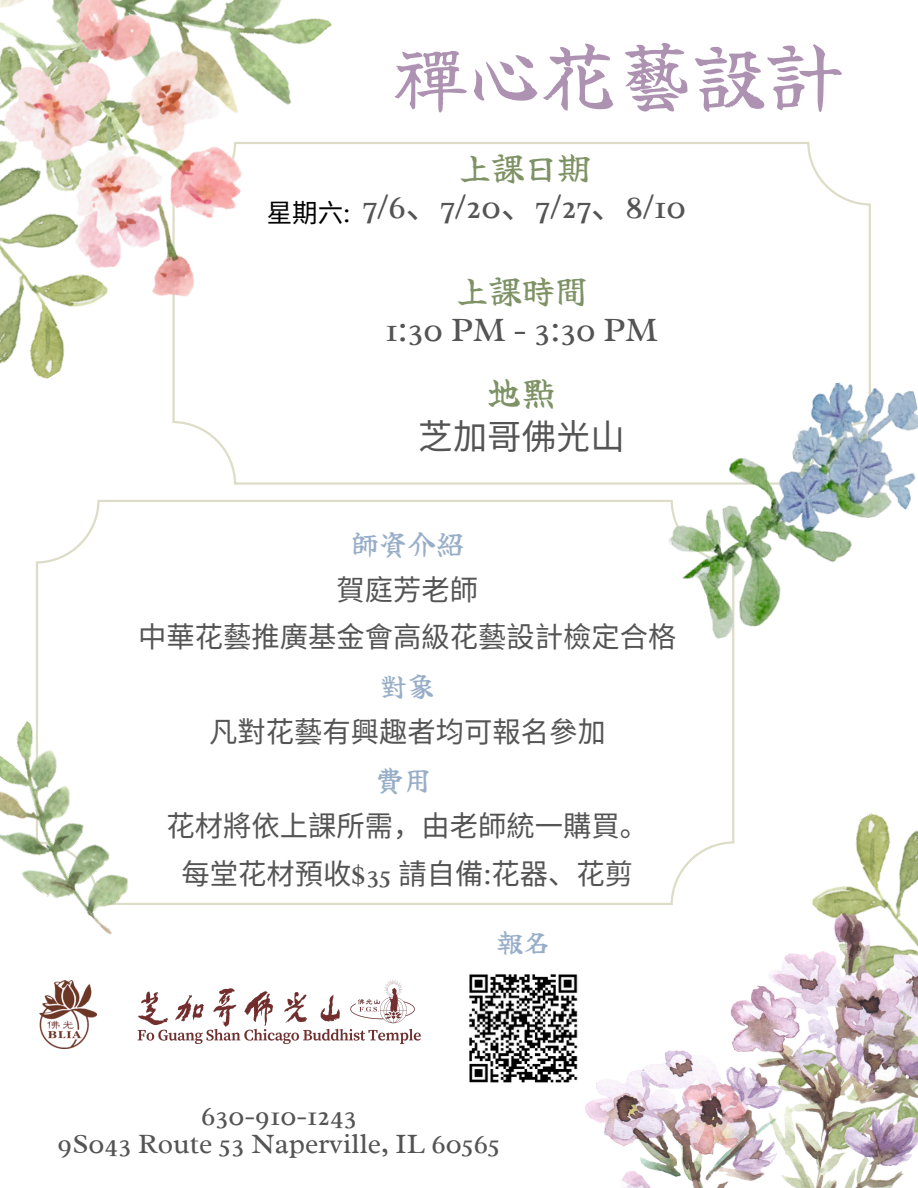
<style>
.page{position:relative;width:918px;height:1188px;background:#fff}
.page>*{position:absolute;margin:0;border:0;box-sizing:border-box;transform-origin:0 0}
.t1{font:75px "Yuji Boku";color:#ae92b2}
.t2{font:34.5px "Radley";color:#545454}
.t3{font:34.5px/42.8px "Noto Sans CJ Ksc";color:#545454;text-align:center}
.t4{font:33px "Yuji Boku";color:#7e9265}
.t5{font:28.35px/47.2px "Noto Sans CJ Ksc";color:#545454;text-align:center}
.t6{font:28.35px/28.2px "Radley";color:#545454;text-align:center}
.t7{font:27px "Yuji Boku";color:#98aec8}
.t8{font:25.5px "Noto Sans CJ Ksc";color:#000}
.s1{font-family:"Radley"}
.s2{font-family:"Noto Sans CJ Ksc"}
.s3{font-family:"Yuji Boku";color:#7e9265}
.s4{font-family:"Yuji Boku";color:#98aec8}
</style>
<div class="page">
<svg style="left:233px;top:142px;width:638px;height:343px"></svg>
<img style="left:0;top:318px;width:234px;height:159px">
<img style="left:301px;top:18px;width:52px;height:167px">
<img style="left:0;top:0;width:301px;height:318px">
<svg style="left:36px;top:500px;width:698px;height:405px"></svg>
<img style="left:683px;top:716px;width:235px;height:198px">
<img style="left:585px;top:914px;width:333px;height:274px">
<img style="left:0;top:709px;width:184px;height:226px">
<img style="left:644px;top:368px;width:274px;height:276px">
<img style="left:40px;top:981px;width:56px;height:67px">
<img style="left:137px;top:979px;width:284px;height:65px">
<img style="left:469px;top:974px;width:109px;height:109px">
<p class="t1" style="left:392px;top:18px;width:451px">禪心花藝設計</p>
<p class="t8" style="left:267px;top:192px;width:85px">星期六<span class="s1">:</span></p>
<p class="t4" style="left:458px;top:143px;width:133px">上課日期</p>
<p class="t2" style="left:363px;top:185px;width:325px">7/6<span class="s2">、</span>7/20<span class="s2">、</span>7/27<span class="s2">、</span>8/10</p>
<h4 class="t4" style="left:456px;top:265px;width:133px">上課時間</h4>
<h4 class="t2" style="left:385px;top:307px;width:274px">1:30 PM - 3:30 PM</h4>
<p class="t3" style="left:418px;top:370px;width:201px"><span class="s3">地點<br></span>芝加哥佛光山</p>
<h3 class="t5" style="left:138px;top:520px;width:540px"><span class="s4">師資介紹<br></span>賀庭芳老師<br>中華花藝推廣基金會高級花藝設計檢定合格<span class="s4">對象</span></h3>
<h3 class="t5" style="left:209px;top:705px;width:398px;line-height:49.5px">凡對花藝有興趣者均可報名參加<span class="s4">費用</span></h3>
<h3 class="t5" style="left:167px;top:801px;width:483px">花材將依上課所需，由老師統一購買。每堂花材預收<span class="s1">$35</span> 請自備<span class="s1">:</span>花器、花剪</h3>
<h4 class="t7" style="left:497px;top:922px;width:55px">報名</h4>
<p class="t6" style="left:57px;top:1101px;width:445px">630-910-1243<br>9S043 Route 53 Naperville, IL 60565</p>
</div>
